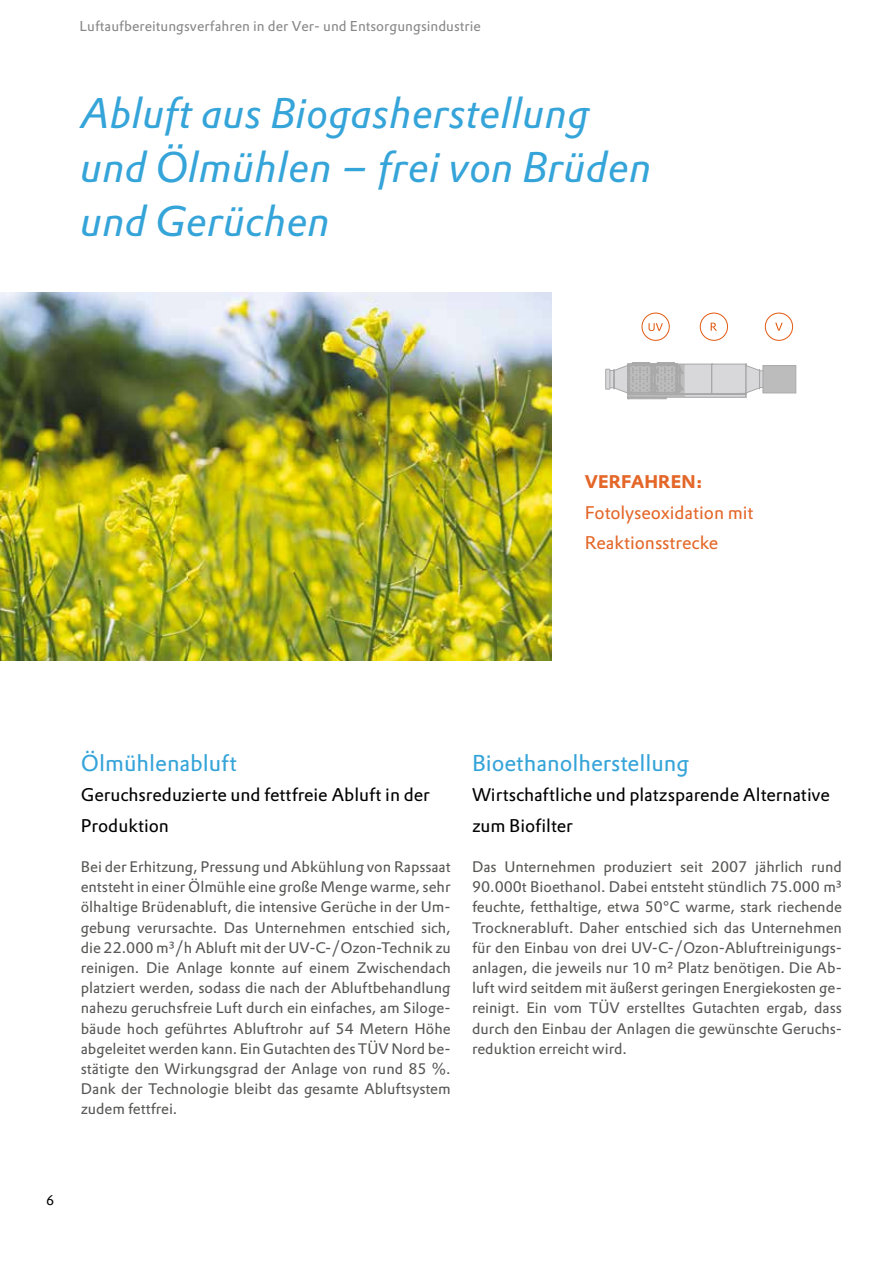
<style>
.page{position:relative;width:893px;height:1263px;background:#fff}
.page>*{position:absolute;margin:0;border:0;box-sizing:border-box;transform-origin:0 0}
.t1{font:45px/54px "Prokyon Itareg Normal";color:#35a4d9}
.t2{font:22.5px "DTL Prokyon T";color:#35a4d9}
.t3{font:18px/30.3px "DTL Prokyon T";letter-spacing:-.005em;color:#000}
.t4{font:18px/30.3px "DTL Prokyon T";letter-spacing:-.005em;color:#e46628}
.t5{font:700 18px "DTL Prokyon T";color:#e46628}
.t6{font:15px/20.2px "DTL Prokyon T";letter-spacing:-.005em;color:#575756;text-align:justify}
.t7{font:15px "Prokyon Rom Reg Normal";color:#878787}
.t8{font:13.5px "DTL Prokyon T";color:#000}
</style>
<div class="page">
<img style="left:0;top:292px;width:552px;height:368px">
<svg style="left:649px;top:323px;width:14px;height:8px"></svg>
<div style="left:642px;top:313px;width:28px;height:28px;border:1px solid #e25a10;border-radius:50%"></div>
<div style="left:700px;top:313px;width:28px;height:28px;border:1px solid #e25a10;border-radius:50%"></div>
<svg style="left:711px;top:323px;width:6px;height:8px"></svg>
<div style="left:765px;top:313px;width:28px;height:28px;border:1px solid #e25a10;border-radius:50%"></div>
<svg style="left:775px;top:323px;width:8px;height:8px"></svg>
<svg style="left:685px;top:363px;width:112px;height:31px"></svg>
<div style="left:685px;top:364px;width:61px;height:33px;background:#d8d8db"></div>
<div style="left:763px;top:366px;width:33px;height:27px;background:#bcbcbc"></div>
<hr style="left:712px;top:394px;width:34px;height:1px;background:#a8a8a9">
<hr style="left:712px;top:364px;width:34px;height:1px;background:#a8a8a9">
<hr style="left:711px;top:364px;width:1px;height:30px;background:#a8a8a9">
<hr style="left:678px;top:394px;width:34px;height:1px;background:#a8a8a9">
<hr style="left:678px;top:364px;width:34px;height:1px;background:#a8a8a9">
<hr style="left:678px;top:393px;width:34px;height:1px;background:#a8a8a9">
<hr style="left:712px;top:393px;width:34px;height:1px;background:#a8a8a9">
<hr style="left:628px;top:397px;width:118px;height:1px;background:#a8a8a9">
<svg style="left:742px;top:364px;width:23px;height:34px"></svg>
<div style="left:763px;top:365px;width:33px;height:28px;border:1px solid #a8a8a9"></div>
<svg style="left:605px;top:362px;width:80px;height:38px"></svg>
<p class="t7" style="left:80px;top:19px;width:403px">Luftaufbereitungsverfahren in der Ver- und Entsorgungsindustrie</p>
<h1 class="t1" style="left:81px;top:87px;width:573px">Abluft aus Biogasherstellung und Ölmühlen – frei von Brüden und Gerüchen</h1>
<p class="t5" style="left:585px;top:470px;width:119px">VERFAHREN:</p>
<p class="t4" style="left:585px;top:497px;width:170px">Fotolyseoxidation mit<br>Reaktionsstrecke</p>
<h2 class="t2" style="left:81px;top:748px;width:158px">Ölmühlenabluft</h2>
<p class="t3" style="left:81px;top:779px;width:351px">Geruchsreduzierte und fettfreie Abluft in der<br>Produktion</p>
<p class="t6" style="left:81px;top:856px;width:371px">Bei der Erhitzung, Pressung und Abkühlung von Rapssaat entsteht in einer Ölmühle eine große Menge warme, sehr ölhaltige Brüdenabluft, die intensive Gerüche in der Um&shy;gebung verursachte. Das Unternehmen entschied sich, die 22.000 m³/h Abluft mit der UV-C-/Ozon-Technik zu reinigen. Die Anlage konnte auf einem Zwischendach platziert werden, sodass die nach der Abluftbehandlung nahezu geruchsfreie Luft durch ein einfaches, am Siloge&shy;bäude hoch geführtes Abluftrohr auf 54 Metern Höhe abgeleitet werden kann. Ein Gutachten des TÜV Nord be&shy;stätigte den Wirkungsgrad der Anlage von rund 85 %.<br>Dank der Technologie bleibt das gesamte Abluftsystem zudem fettfrei.</p>
<h2 class="t2" style="left:472px;top:748px;width:219px">Bioethanolherstellung</h2>
<p class="t3" style="left:472px;top:779px;width:359px">Wirtschaftliche und platzsparende Alternative zum Biofilter</p>
<p class="t6" style="left:472px;top:856px;width:371px">Das Unternehmen produziert seit 2007 jährlich rund 90.000t Bioethanol. Dabei entsteht stündlich 75.000 m³ feuchte, fetthaltige, etwa 50°C warme, stark riechende Trocknerabluft. Daher entschied sich das Unternehmen für den Einbau von drei UV-C-/Ozon-Abluftreinigungs&shy;anlagen, die jeweils nur 10 m² Platz benötigen. Die Ab&shy;luft wird seitdem mit äußerst geringen Energiekosten ge&shy;reinigt. Ein vom TÜV erstelltes Gutachten ergab, dass durch den Einbau der Anlagen die gewünschte Geruchs&shy;reduktion erreicht wird.</p>
<p class="t8" style="left:46px;top:1192px;width:10px">6</p>
</div>
